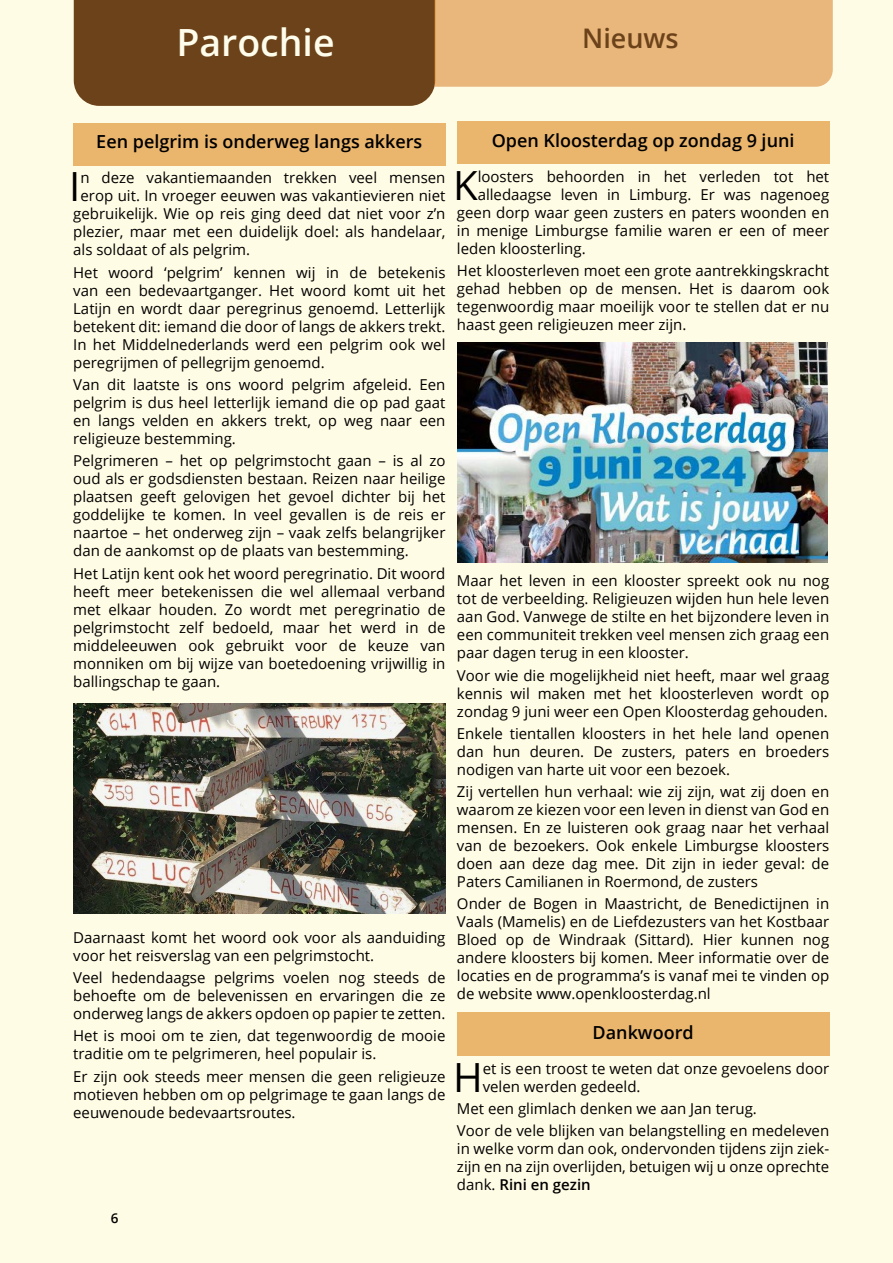
<style>
.page{position:relative;width:893px;height:1263px;background:#fffce5}
.page>*{position:absolute;margin:0;border:0;box-sizing:border-box;transform-origin:0 0}
.t1{font:40.2px "Open Sans";color:#000}
.t2{font:600 37.5px "Open Sans";color:#fefcea}
.t3{font:600 27px "Open Sans";color:#6b4219}
.t4{font:600 18px "Open Sans";color:#000}
.t5{font:15px/18px "Open Sans";color:#000;text-align:justify}
.t6{font:600 13.5px "Open Sans";color:#000}
.s1{font-weight:600}
</style>
<div class="page">
<svg style="left:74px;top:0;width:759px;height:106px"></svg>
<div style="left:457px;top:121px;width:372px;height:43px;background:#eab56d"></div>
<div style="left:457px;top:1012px;width:372px;height:44px;background:#eab56d"></div>
<img style="left:458px;top:343px;width:369px;height:219px">
<div style="left:73px;top:123px;width:372px;height:43px;background:#eab56d"></div>
<img style="left:73px;top:704px;width:372px;height:210px">
<h2 class="t2" style="left:176px;top:17px;width:160px">Parochie</h2>
<h3 class="t3" style="left:582px;top:20px;width:98px">Nieuws</h3>
<p class="t4" style="left:96px;top:130px;width:328px">Een pelgrim is onderweg langs akkers</p>
<h1 class="t1" style="left:69px;top:159px;width:13px">I</h1>
<p class="t5" style="left:80px;top:169px;width:366px">n deze vakantiemaanden trekken veel mensen</p>
<p class="t5" style="left:80px;top:187px;width:366px">erop uit. In vroeger eeuwen was vakantievieren niet</p>
<p class="t5" style="left:73px;top:205px;width:374px">gebruikelijk. Wie op reis ging deed dat niet voor z’n</p>
<p class="t5" style="left:73px;top:223px;width:374px">plezier, maar met een duidelijk doel: als handelaar,</p>
<p class="t5" style="left:73px;top:241px;width:178px">als soldaat of als pelgrim.</p>
<p class="t5" style="left:73px;top:263px;width:374px">Het woord ‘pelgrim’ kennen wij in de betekenis van een bedevaartganger. Het woord komt uit het Latijn en wordt daar peregrinus genoemd. Letterlijk betekent dit: iemand die door of langs de akkers trekt.<br>In het Middelnederlands werd een pelgrim ook wel peregrijmen of pellegrijm genoemd.</p>
<p class="t5" style="left:73px;top:375px;width:374px">Van dit laatste is ons woord pelgrim afgeleid. Een pelgrim is dus heel letterlijk iemand die op pad gaat en langs velden en akkers trekt, op weg naar een religieuze bestemming.</p>
<p class="t5" style="left:73px;top:451px;width:374px">Pelgrimeren – het op pelgrimstocht gaan – is al zo oud als er godsdiensten bestaan. Reizen naar heilige plaatsen geeft gelovigen het gevoel dichter bij het goddelijke te komen. In veel gevallen is de reis er naartoe – het onderweg zijn – vaak zelfs belangrijker dan de aankomst op de plaats van bestemming.</p>
<p class="t5" style="left:73px;top:564px;width:374px">Het Latijn kent ook het woord peregrinatio. Dit woord heeft meer betekenissen die wel allemaal verband met elkaar houden. Zo wordt met peregrinatio de pelgrimstocht zelf bedoeld, maar het werd in de middeleeuwen ook gebruikt voor de keuze van monniken om bij wijze van boetedoening vrijwillig in ballingschap te gaan.</p>
<p class="t5" style="left:73px;top:928px;width:374px">Daarnaast komt het woord ook voor als aanduiding voor het reisverslag van een pelgrimstocht.</p>
<p class="t5" style="left:73px;top:968px;width:374px">Veel hedendaagse pelgrims voelen nog steeds de behoefte om de belevenissen en ervaringen die ze onderweg langs de akkers opdoen op papier te zetten.</p>
<p class="t5" style="left:73px;top:1026px;width:374px">Het is mooi om te zien, dat tegenwoordig de mooie traditie om te pelgrimeren, heel populair is.</p>
<p class="t5" style="left:73px;top:1067px;width:374px">Er zijn ook steeds meer mensen die geen religieuze motieven hebben om op pelgrimage te gaan langs de eeuwenoude bedevaartsroutes.</p>
<p class="t6" style="left:111px;top:1209px;width:9px">6</p>
<p class="t4" style="left:492px;top:128px;width:304px">Open Kloosterdag op zondag 9 juni</p>
<h1 class="t1" style="left:453px;top:158px;width:26px">K</h1>
<p class="t5" style="left:478px;top:167px;width:353px">loosters behoorden in het verleden tot het</p>
<p class="t5" style="left:478px;top:185px;width:353px">alledaagse leven in Limburg. Er was nagenoeg</p>
<p class="t5" style="left:457px;top:203px;width:374px">geen dorp waar geen zusters en paters woonden en</p>
<p class="t5" style="left:457px;top:221px;width:374px">in menige Limburgse familie waren er een of meer</p>
<p class="t5" style="left:457px;top:239px;width:130px">leden kloosterling.</p>
<p class="t5" style="left:457px;top:261px;width:374px">Het kloosterleven moet een grote aantrekkingskracht gehad hebben op de mensen. Het is daarom ook tegenwoordig maar moeilijk voor te stellen dat er nu haast geen religieuzen meer zijn.</p>
<p class="t5" style="left:457px;top:572px;width:374px">Maar het leven in een klooster spreekt ook nu nog tot de verbeelding. Religieuzen wijden hun hele leven aan God. Vanwege de stilte en het bijzondere leven in een communiteit trekken veel mensen zich graag een paar dagen terug in een klooster.</p>
<p class="t5" style="left:457px;top:666px;width:374px">Voor wie die mogelijkheid niet heeft, maar wel graag kennis wil maken met het kloosterleven wordt op zondag 9 juni weer een Open Kloosterdag gehouden.</p>
<p class="t5" style="left:457px;top:724px;width:374px">Enkele tientallen kloosters in het hele land openen dan hun deuren. De zusters, paters en broeders nodigen van harte uit voor een bezoek.</p>
<p class="t5" style="left:457px;top:782px;width:374px">Zij vertellen hun verhaal: wie zij zijn, wat zij doen en waarom ze kiezen voor een leven in dienst van God en mensen. En ze luisteren ook graag naar het verhaal van de bezoekers. Ook enkele Limburgse kloosters doen aan deze dag mee. Dit zijn in ieder geval: de Paters Camilianen in Roermond, de zusters</p>
<p class="t5" style="left:457px;top:895px;width:374px">Onder de Bogen in Maastricht, de Benedictijnen in Vaals (Mamelis) en de Liefdezusters van het Kostbaar Bloed op de Windraak (Sittard). Hier kunnen nog andere kloosters bij komen. Meer informatie over de locaties en de programma’s is vanaf mei te vinden op de website www.openkloosterdag.nl</p>
<p class="t4" style="left:593px;top:1020px;width:103px">Dankwoord</p>
<h1 class="t1" style="left:453px;top:1050px;width:31px">H</h1>
<p class="t5" style="left:483px;top:1059px;width:348px">et is een troost te weten dat onze gevoelens door velen werden gedeeld.</p>
<p class="t5" style="left:457px;top:1097px;width:374px;line-height:22.2px">Met een glimlach denken we aan Jan terug.<br>Voor de vele blijken van belangstelling en medeleven</p>
<p class="t5" style="left:457px;top:1139px;width:374px">in welke vorm dan ook, ondervonden tijdens zijn ziek&shy;zijn en na zijn overlijden, betuigen wij u onze oprechte dank. <span class="s1">Rini en gezin</span></p>
</div>
